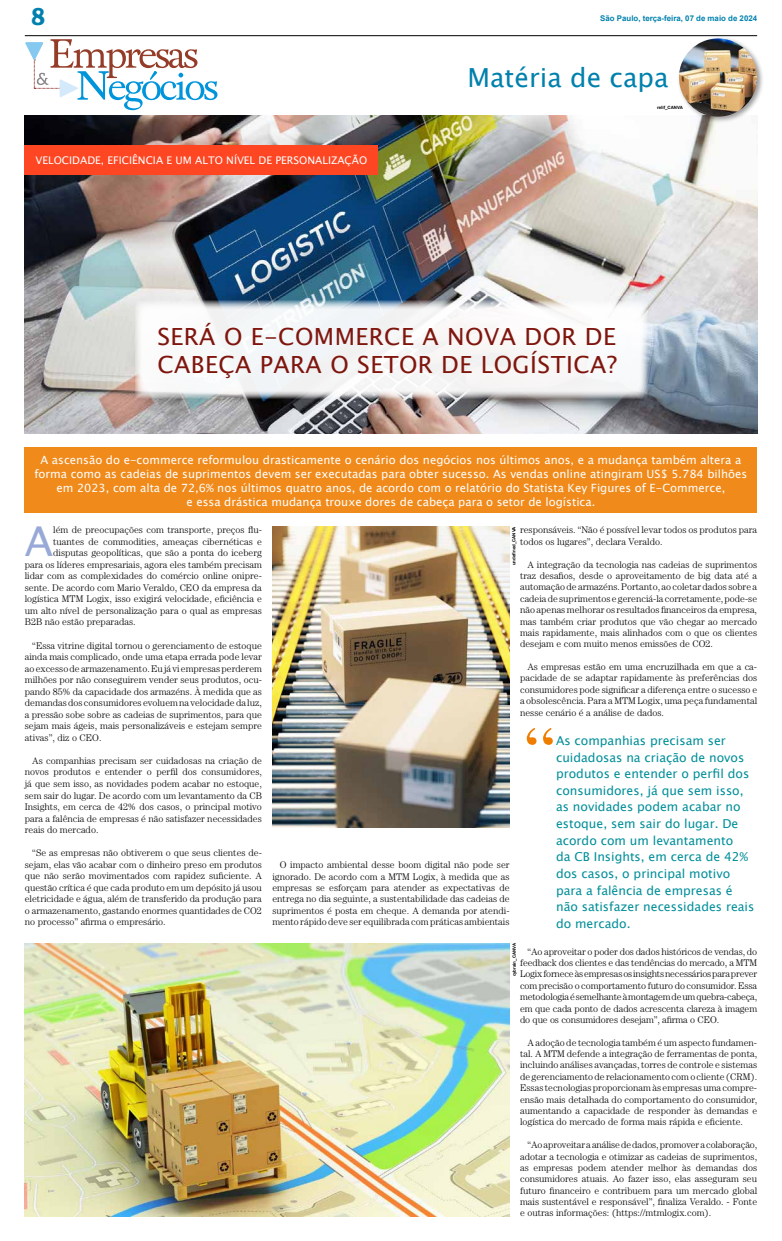
<style>
.page{position:relative;width:782px;height:1241px;background:#fff}
.page>*{position:absolute;margin:0;border:0;box-sizing:border-box;transform-origin:0 0}
.t1{font:70px "Times";color:#ef7d00}
.t2{font:41.12px "Lucida Sans Unicode";color:#98a9d7}
.t3{font:26.25px "Lucida Sans Unicode";color:#0081ad}
.t4{font:700 26.25px "Adelle";color:#0081ad}
.t5{font:23.62px/28px "Lucida Sans Unicode";letter-spacing:.02em;color:#7f160e}
.t6{font:12.25px/16.6px "Lucida Sans Unicode";color:#008e99}
.t7{font:11.38px/14px "Lucida Sans Unicode";color:#fff;text-align:center}
.t8{font:10.5px "Lucida Sans Unicode";color:#fff}
.t9{font:300 9.62px/11.4px "Century Std";color:#000;text-align:justify}
.t10{font:700 7.88px "Arial";color:#0081ad}
.t11{font:700 4.38px "Arial";color:#000}
</style>
<div class="page">
<img style="left:24px;top:116px;width:732px;height:317px">
<div style="left:25px;top:447px;width:731px;height:66px;background:#f08a1a"></div>
<hr style="left:25px;top:35px;width:731px;height:1px;background:#000">
<svg style="left:25px;top:39px;width:192px;height:71px"></svg>
<div style="left:676px;top:36px;width:88px;height:88px;background:#000;opacity:.4"></div>
<img style="left:678px;top:38px;width:78px;height:79px;border-radius:39px">
<img style="left:25px;top:943px;width:484px;height:272px">
<img style="left:272px;top:526px;width:237px;height:301px">
<div style="left:25px;top:145px;width:353px;height:30px;background:#fe4622"></div>
<svg style="left:135px;top:300px;width:512px;height:98px;fill:#f6f6f7"></svg>
<h3 class="t4" style="left:31px;top:-2px;width:16px">8</h3>
<p class="t10" style="left:600px;top:12px;width:158px">São Paulo, terça-feira, 07 de maio de 2024</p>
<h3 class="t3" style="left:467px;top:56px;width:202px">Matéria de capa</h3>
<p class="t8" style="left:36px;top:152px;width:333px">VELOCIDADE, EFICIÊNCIA E UM ALTO NÍVEL DE PERSONALIZAÇÃO</p>
<p class="t11" style="left:657px;top:105px;width:27px">relif_CANVA</p>
<h3 class="t5" style="left:157px;top:322px;width:461px">SERÁ O E-COMMERCE A NOVA DOR DE<br>CABEÇA PARA O SETOR DE LOGÍSTICA?</h3>
<p class="t7" style="left:34px;top:452px;width:714px">A ascensão do e-commerce reformulou drasticamente o cenário dos negócios nos últimos anos, e a mudança também altera a forma como as cadeias de suprimentos devem ser executadas para obter sucesso. As vendas online atingiram US$ 5.784 bilhões em 2023, com alta de 72,6% nos últimos quatro anos, de acordo com o relatório do Statista Key Figures of E-Commerce,<br>e essa drástica mudança trouxe dores de cabeça para o setor de logística.</p>
<h2 class="t2" style="left:25px;top:509px;width:30px">A</h2>
<p class="t9" style="left:53px;top:524px;width:210px">lém de preocupações com transporte, preços flu-</p>
<p class="t9" style="left:53px;top:535px;width:210px">tuantes de commodities, ameaças cibernéticas e</p>
<p class="t9" style="left:53px;top:547px;width:210px">disputas geopolíticas, que são a ponta do iceberg</p>
<p class="t9" style="left:25px;top:558px;width:238px">para os líderes empresariais, agora eles também precisam</p>
<p class="t9" style="left:25px;top:570px;width:238px">lidar com as complexidades do comércio online onipre-</p>
<p class="t9" style="left:25px;top:581px;width:238px">sente. De acordo com Mario Veraldo, CEO da empresa da</p>
<p class="t9" style="left:25px;top:593px;width:238px">logística MTM Logix, isso exigirá velocidade, eficiência e</p>
<p class="t9" style="left:25px;top:604px;width:238px">um alto nível de personalização para o qual as empresas</p>
<p class="t9" style="left:25px;top:616px;width:112px">B2B não estão preparadas.</p>
<p class="t9" style="left:25px;top:639px;width:239px;text-indent:7px">“Essa vitrine digital tornou o gerenciamento de estoque ainda mais complicado, onde uma etapa errada pode levar ao excesso de armazenamento. Eu já vi empresas perderem milhões por não conseguirem vender seus produtos, ocu&shy;pando 85% da capacidade dos armazéns. À medida que as demandas dos consumidores evoluem na velocidade da luz, a pressão sobe sobre as cadeias de suprimentos, para que sejam mais ágeis, mais personalizáveis e estejam sempre ativas”, diz o CEO.</p>
<p class="t9" style="left:25px;top:754px;width:238px;text-indent:7px">As companhias precisam ser cuidadosas na criação de novos produtos e entender o perfil dos consumidores, já que sem isso, as novidades podem acabar no estoque, sem sair do lugar. De acordo com um levantamento da CB Insights, em cerca de 42% dos casos, o principal motivo para a falência de empresas é não satisfazer necessidades reais do mercado.</p>
<p class="t9" style="left:25px;top:846px;width:238px;text-indent:7px">“Se as empresas não obtiverem o que seus clientes de&shy;sejam, elas vão acabar com o dinheiro preso em produtos que não serão movimentados com rapidez suficiente. A questão crítica é que cada produto em um depósito já usou eletricidade e água, além de transferido da produção para o armazenamento, gastando enormes quantidades de CO2 no processo” afirma o empresário.</p>
<p class="t11" style="left:510px;top:565px;width:40px;rotate:-90deg">undefined_CANVA</p>
<p class="t9" style="left:520px;top:524px;width:238px">responsáveis. “Não é possível levar todos os produtos para todos os lugares”, declara Veraldo.</p>
<p class="t9" style="left:520px;top:558px;width:238px;text-indent:7px">A integração da tecnologia nas cadeias de suprimentos traz desafios, desde o aproveitamento de big data até a automação de armazéns. Portanto, ao coletar dados sobre a cadeia de suprimentos e gerenciá-la corretamente, pode-se não apenas melhorar os resultados financeiros da empresa, mas também criar produtos que vão chegar ao mercado mais rapidamente, mais alinhados com o que os clientes desejam e com muito menos emissões de CO2.</p>
<p class="t9" style="left:520px;top:660px;width:238px;text-indent:7px">As empresas estão em uma encruzilhada em que a ca&shy;pacidade de se adaptar rapidamente às preferências dos consumidores pode significar a diferença entre o sucesso e a obsolescência. Para a MTM Logix, uma peça fundamental nesse cenário é a análise de dados.</p>
<p class="t9" style="left:272px;top:858px;width:238px;text-indent:7px">O impacto ambiental desse boom digital não pode ser ignorado. De acordo com a MTM Logix, à medida que as empresas se esforçam para atender as expectativas de entrega no dia seguinte, a sustentabilidade das cadeias de suprimentos é posta em cheque. A demanda por atendi&shy;mento rápido deve ser equilibrada com práticas ambientais</p>
<h1 class="t1" style="left:523px;top:712px;width:33px">“</h1>
<p class="t6" style="left:556px;top:732px;width:200px">As companhias precisam ser cuidadosas na criação de novos produtos e entender o perfil dos consumidores, já que sem isso, as novidades podem acabar no estoque, sem sair do lugar. De acordo com um levantamento<br>da CB Insights, em cerca de 42% dos casos, o principal motivo para a falência de empresas é não satisfazer necessidades reais do mercado.</p>
<p class="t11" style="left:511px;top:976px;width:35px;rotate:-90deg">cybrain_CANVA</p>
<p class="t9" style="left:520px;top:945px;width:239px;text-indent:7px">“Ao aproveitar o poder dos dados históricos de vendas, do feedback dos clientes e das tendências do mercado, a MTM Logix fornece às empresas os insights necessários para prever com precisão o comportamento futuro do consumidor. Essa metodologia é semelhante à montagem de um quebra-cabeça, em que cada ponto de dados acrescenta clareza à imagem do que os consumidores desejam”, afirma o CEO.</p>
<p class="t9" style="left:520px;top:1036px;width:238px;text-indent:7px">A adoção de tecnologia também é um aspecto fundamen&shy;tal. A MTM defende a integração de ferramentas de ponta, incluindo análises avançadas, torres de controle e sistemas de gerenciamento de relacionamento com o cliente (CRM).<br>Essas tecnologias proporcionam às empresas uma compre&shy;ensão mais detalhada do comportamento do consumidor, aumentando a capacidade de responder às demandas e logística do mercado de forma mais rápida e eficiente.</p>
<p class="t9" style="left:520px;top:1138px;width:239px;text-indent:7px">“Ao aproveitar a análise de dados, promover a colaboração, adotar a tecnologia e otimizar as cadeias de suprimentos, as empresas podem atender melhor às demandas dos consumidores atuais. Ao fazer isso, elas asseguram seu futuro financeiro e contribuem para um mercado global mais sustentável e responsável”, finaliza Veraldo. - Fonte e outras informações: (https://mtmlogix.com).</p>
</div>
